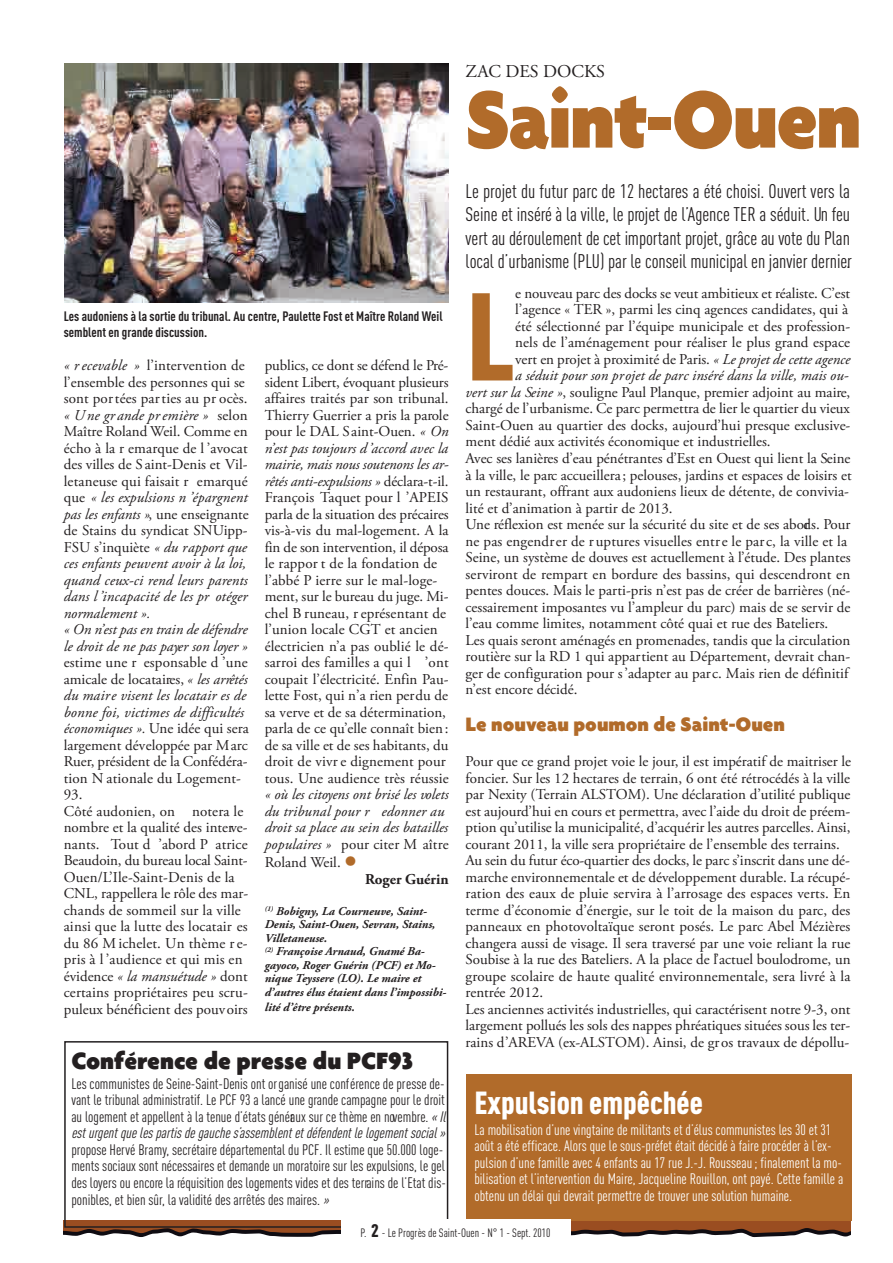
<style>
.page{position:relative;width:893px;height:1263px;background:#fff}
.page>*{position:absolute;margin:0;border:0;box-sizing:border-box;transform-origin:0 0}
.t1{font:900 122.55px "DIN Cond";color:#b16b2a}
.t2{font:900 87px "Agenda";letter-spacing:-.02em;color:#b16b2a;scale:.95 1}
.t3{font:900 31.5px "DIN Cond";color:#fff}
.t4{font:900 25.5px "Agenda";color:#231f20}
.t5{font:900 21px "Agenda";color:#b16b2a}
.t6{font:19.5px/23.4px "DIN Cond";color:#231f20;text-align:justify}
.t7{font:18px "Adobe Garamond Pro";color:#231f20}
.t8{font:15px/16.5px "Adobe Garamond Pro";color:#231f20}
.t9{font:italic 15px/16.5px "Adobe Garamond Pro";color:#231f20}
.t10{font:15px/16.5px "DIN Cond";color:#231f20}
.t11{font:15px/16.5px "DIN Cond";color:#fff}
.t12{font:700 15px "Adobe Garamond Pro";color:#231f20}
.t13{font:700 13.5px/16.2px "DIN Cond";color:#231f20}
.t14{font:italic 700 12px/13.5px "Adobe Garamond Pro";color:#231f20}
.t15{font:12px "DIN Cond";color:#231f20}
.s1{font-style:italic}
.s2{font-style:normal}
.s3{font-weight:900;font-size:18px}
</style>
<div class="page">
<svg style="left:64px;top:1220px;width:786px;height:17px;background:#86583e"></svg>
<img style="left:65px;top:64px;width:384px;height:238px">
<div style="left:466px;top:1074px;width:386px;height:146px;background:#b16b2a"></div>
<div style="left:64px;top:1041px;width:384px;height:187px;border:2px solid #231f20"></div>
<div style="left:341px;top:1219px;width:229px;height:26px;background:#fff"></div>
<p class="t7" style="left:466px;top:60px;width:141px">ZAC DES DOCKS</p>
<h2 class="t2" style="left:466px;top:86px;width:418px">Saint-Ouen</h2>
<p class="t6" style="left:466px;top:179px;width:388px">Le projet du futur parc de 12 hectares a été choisi. Ouvert vers la Seine et inséré à la ville, le projet de l’Agence TER a séduit. Un feu vert au déroulement de cet important projet, grâce au vote du Plan local d’urbanisme (PLU) par le conseil municipal en janvier dernier.</p>
<h1 class="t1" style="left:466px;top:293px;width:51px">L</h1>
<p class="t8" style="left:515px;top:285px;width:336px">e nouveau parc des docks se veut ambitieux et réaliste. C’est</p>
<p class="t8" style="left:515px;top:302px;width:334px">l’agence « TER », parmi les cinq agences candidates, qui à</p>
<p class="t8" style="left:515px;top:318px;width:336px">été sélectionné par l’équipe municipale et des profession-</p>
<p class="t8" style="left:515px;top:335px;width:336px">nels de l’aménagement pour réaliser le plus grand espace</p>
<p class="t8" style="left:515px;top:351px;width:337px">vert en projet à proximité de Paris. <span class="s1">« Le projet de cette agence</span></p>
<p class="t9" style="left:515px;top:368px;width:335px">a séduit pour son projet de parc inséré dans la ville, mais ou-</p>
<p class="t8" style="left:466px;top:384px;width:386px"><span class="s1">vert sur la Seine »</span>, souligne Paul Planque, premier adjoint au maire,</p>
<p class="t8" style="left:466px;top:401px;width:386px">chargé de l’urbanisme. Ce parc permettra de lier le quartier du vieux</p>
<p class="t8" style="left:466px;top:417px;width:386px">Saint-Ouen au quartier des docks, aujourd’hui presque exclusive-</p>
<p class="t8" style="left:466px;top:434px;width:307px">ment dédié aux activités économique et industrielles.</p>
<p class="t8" style="left:466px;top:450px;width:386px">Avec ses lanières d’eau pénétrantes d’Est en Ouest qui lient la Seine</p>
<p class="t8" style="left:466px;top:467px;width:388px">à la ville, le parc accueillera; pelouses, jardins et espaces de loisirs et</p>
<p class="t8" style="left:466px;top:483px;width:385px">un restaurant, offrant aux audoniens lieux de détente, de convivia-</p>
<p class="t8" style="left:466px;top:500px;width:208px">lité et d’animation à partir de 2013.</p>
<p class="t8" style="left:466px;top:516px;width:386px">Une réflexion est menée sur la sécurité du site et de ses abords. Pour</p>
<p class="t8" style="left:466px;top:533px;width:383px">ne pas engendrer de r uptures visuelles entre le parc, la ville et la</p>
<p class="t8" style="left:466px;top:549px;width:386px">Seine, un système de douves est actuellement à l’étude. Des plantes</p>
<p class="t8" style="left:466px;top:566px;width:386px">serviront de rempart en bordure des bassins, qui descendront en</p>
<p class="t8" style="left:466px;top:582px;width:386px">pentes douces. Mais le parti-pris n’est pas de créer de barrières (né-</p>
<p class="t8" style="left:466px;top:599px;width:386px">cessairement imposantes vu l’ampleur du parc) mais de se servir de</p>
<p class="t8" style="left:466px;top:615px;width:364px">l’eau comme limites, notamment côté quai et rue des Bateliers.</p>
<p class="t8" style="left:466px;top:632px;width:386px">Les quais seront aménagés en promenades, tandis que la circulation</p>
<p class="t8" style="left:466px;top:648px;width:386px">routière sur la RD 1 qui appartient au Département, devrait chan-</p>
<p class="t8" style="left:466px;top:665px;width:384px">ger de configuration pour s ’adapter au parc. Mais rien de définitif</p>
<p class="t8" style="left:466px;top:681px;width:113px">n’est encore décidé.</p>
<h3 class="t5" style="left:466px;top:716px;width:321px">Le nouveau poumon de Saint-Ouen</h3>
<p class="t8" style="left:466px;top:753px;width:387px">Pour que ce grand projet voie le jour, il est impératif de maitriser le foncier. Sur les 12 hectares de terrain, 6 ont été rétrocédés à la ville par Nexity (Terrain ALSTOM). Une déclaration d’utilité publique est aujourd’hui en cours et permettra, avec l’aide du droit de préem&shy;ption qu’utilise la municipalité, d’acquérir les autres parcelles. Ainsi, courant 2011, la ville sera propriétaire de l’ensemble des terrains.<br>Au sein du futur éco-quartier des docks, le parc s’inscrit dans une dé&shy;marche environnementale et de développement durable. La récupé&shy;ration des eaux de pluie servira à l’arrosage des espaces verts. En terme d’économie d’énergie, sur le toit de la maison du parc, des panneaux en photovoltaïque seront posés. Le parc Abel Mézières changera aussi de visage. Il sera traversé par une voie reliant la rue Soubise à la rue des Bateliers. A la place de l’actuel boulodrome, un groupe scolaire de haute qualité environnementale, sera livré à la rentrée 2012.<br>Les anciennes activités industrielles, qui caractérisent notre 9-3, ont largement pollués les sols des nappes phréatiques situées sous les ter&shy;rains d’AREVA (ex-ALSTOM). Ainsi, de gros travaux de dépollu-</p>
<p class="t13" style="left:64px;top:309px;width:380px">Les audoniens à la sortie du tribunal. Au centre, Paulette Fost et Maître Roland Weil semblent en grande discussion.</p>
<p class="t9" style="left:64px;top:357px;width:186px">« r ecevable » <span class="s2">l’intervention de l’ensemble des personnes qui se sont portées parties au pr ocès. </span>« U ne gr ande pr emière » <span class="s2">selon<br>Maître Roland Weil. Comme en écho à la r emarque de l ’avocat des villes de S aint-Denis et Vil&shy;letaneuse qui faisait r emarqué que</span> « les expulsions n ’épargnent pas les enfants »<span class="s2">, une enseignante de Stains du syndicat SNUipp-<br>FSU s’inquiète</span> « du rapport que ces enfants peuvent avoir à la loi, quand ceux-ci rend leurs parents dans l ’incapacité de les pr otéger normalement ».<br>« On n’est pas en train de défendre le droit de ne pas payer son loyer »</p>
<p class="t8" style="left:64px;top:654px;width:186px">estime une r esponsable d ’une amicale de locataires, <span class="s1">« les arrêtés du maire visent les locatair es de bonne foi, victimes de difficultés économiques ».</span> Une idée qui sera largement développée par Marc<br>Ruer, président de la Confédéra&shy;tion N ationale du Logement-<br>93.<br>Côté audonien, on notera le nombre et la qualité des interve&shy;nants. Tout d ’abord P atrice<br>Beaudoin, du bureau local Saint-<br>Ouen/L’Ile-Saint-Denis de la<br>CNL, rappellera le rôle des mar&shy;chands de sommeil sur la ville ainsi que la lutte des locatair es du 86 M ichelet. Un thème r e&shy;pris à l ’audience et qui mis en évidence <span class="s1">« la mansuétude »</span> dont certains propriétaires peu scru&shy;puleux bénéficient des pouvoirs</p>
<p class="t8" style="left:265px;top:357px;width:186px">publics, ce dont se défend le Pré&shy;sident Libert, évoquant plusieurs affaires traités par son tribunal.<br>Thierry Guerrier a pris la parole pour le DAL Saint-Ouen. <span class="s1">« On n’est pas toujours d’accord avec la mairie, mais nous soutenons les ar&shy;rêtés anti-expulsions »</span> déclara-t-il.<br>François Taquet pour l ’APEIS parla de la situation des précaires vis-à-vis du mal-logement. A la fin de son intervention, il déposa le rappor t de la fondation de l’abbé P ierre sur le mal-loge&shy;ment, sur le bureau du juge. Mi&shy;chel B runeau, r eprésentant de l’union locale CGT et ancien électricien n’a pas oublié le dé&shy;sarroi des familles a qui l ’ont coupait l’électricité. Enfin Pau&shy;lette Fost, qui n’a rien perdu de sa verve et de sa détermination, parla de ce qu’elle connaît bien : de sa ville et de ses habitants, du droit de vivr e dignement pour tous. Une audience très réussie</p>
<p class="t9" style="left:265px;top:786px;width:185px">« où les citoyens ont brisé les volets du tribunal pour r edonner au droit sa place au sein des batailles populaires » <span class="s2">pour citer M aître</span></p>
<p class="t8" style="left:265px;top:854px;width:78px">Roland Weil.</p>
<p class="t12" style="left:365px;top:870px;width:85px">Roger Guérin</p>
<p class="t14" style="left:265px;top:904px;width:183px"><sup>(1)</sup> Bobigny, La Courneuve, Saint-<br>Denis, Saint-Ouen, Sevran, Stains,<br>Villetaneuse.<br><sup>(2)</sup> Françoise Arnaud, Gnamé Ba&shy;gayoco, Roger Guérin (PCF) et Mo&shy;nique Teyssere (LO). Le maire et d’autres élus étaient dans l’impossibi-</p>
<p class="t14" style="left:265px;top:1001px;width:92px">lité d’être présents.</p>
<h3 class="t4" style="left:71px;top:1050px;width:343px">Conférence de presse du PCF93</h3>
<p class="t10" style="left:71px;top:1075px;width:380px">Les communistes de Seine-Saint-Denis ont organisé une conférence de presse de&shy;vant le tribunal administratif. Le PCF 93 a lancé une grande campagne pour le droit au logement et appellent à la tenue d’états généraux sur ce thème en novembre. <span class="s1">«Il esturgentquelespartisdegauches’assemblentetdéfendentlelogementsocial»</span></p>
<p class="t10" style="left:71px;top:1141px;width:376px">propose Hervé Bramy, secrétaire départemental du PCF. Il estime que 50.000 loge&shy;ments sociaux sont nécessaires et demande un moratoire sur les expulsions, le gel des loyers ou encore la réquisition des logements vides et des terrains de l’Etat dis&shy;ponibles, et bien sûr, la validité des arrêtés des maires. <span class="s1">»</span></p>
<p class="t15" style="left:360px;top:1226px;width:192px">P. <span class="s3">2</span> - Le Progrès de Saint-Ouen - N° 1 - Sept. 2010</p>
<h3 class="t3" style="left:474px;top:1091px;width:230px">Expulsion empêchée</h3>
<p class="t11" style="left:474px;top:1121px;width:370px">La mobilisation d’une vingtaine de militants et d’élus communistes les 30 et 31 août a été efficace. Alors que le sous-préfet était décidé à faire procéder à l’ex&shy;pulsion d’une famille avec 4 enfants au 17 rue J.-J. Rousseau ; finalement la mo&shy;bilisation et l’intervention du Maire, Jacqueline Rouillon, ont payé. Cette famille a obtenu un délai qui devrait permettre de trouver une solution humaine.</p>
</div>
